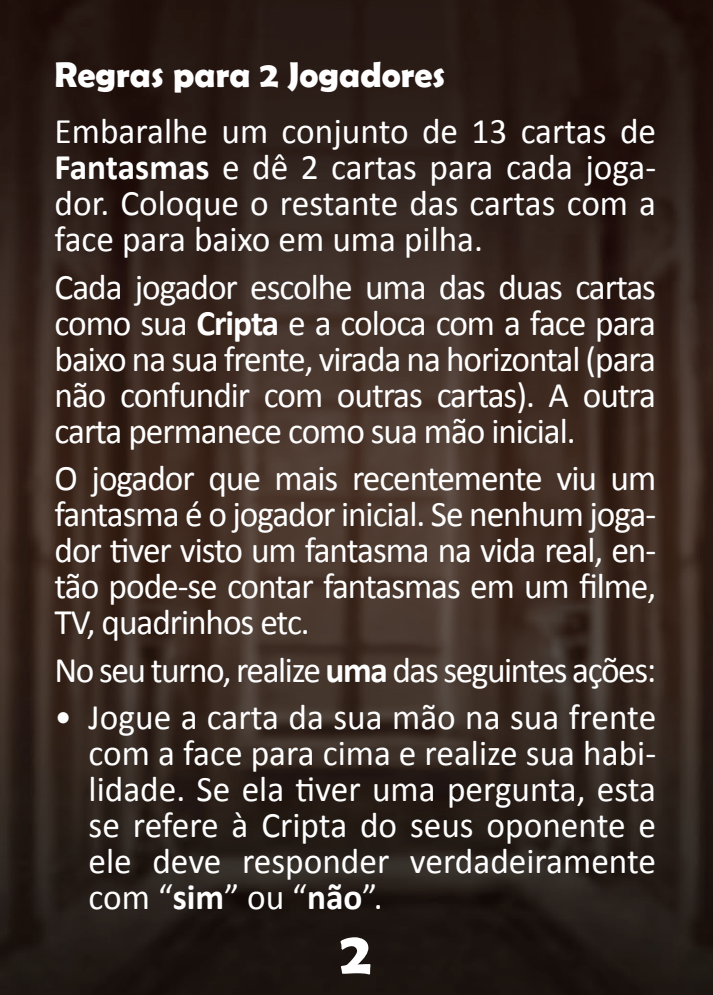
<style>
.page{position:relative;width:713px;height:995px;background:#fff}
.page>*{position:absolute;margin:0;border:0;box-sizing:border-box;transform-origin:0 0}
.t1{font:700 60px "Berlin Sans FB Demi";color:#fff}
.t2{font:36px/36px "Calibri";letter-spacing:-.03em;color:#fff;text-align:justify}
.t3{font:700 36px "Berlin Sans FB Demi";color:#fff}
.s1{font-weight:700}
</style>
<div class="page">
<img style="left:0;top:0;width:712px;height:994px">
<p class="t3" style="left:55px;top:59px;width:392px">Regras para 2 Jogadores</p>
<p class="t2" style="left:55px;top:116px;width:602px">Embaralhe um conjunto de 13 cartas de <span class="s1">Fantasmas</span> e dê 2 cartas para cada joga&shy;dor. Coloque o restante das cartas com a face para baixo em uma pilha.</p>
<p class="t2" style="left:55px;top:271px;width:602px">Cada jogador escolhe uma das duas cartas como sua <span class="s1">Cripta</span> e a coloca com a face para baixo na sua frente, virada na horizontal (para não confundir com outras cartas). A outra carta permanece como sua mão inicial.</p>
<p class="t2" style="left:55px;top:463px;width:602px">O jogador que mais recentemente viu um fantasma é o jogador inicial. Se nenhum joga&shy;dor tiver visto um fantasma na vida real, en&shy;tão pode-se contar fantasmas em um filme, TV, quadrinhos etc.</p>
<p class="t2" style="left:55px;top:654px;width:602px">No seu turno, realize <span class="s1">uma</span> das seguintes ações:</p>
<p class="t2" style="left:89px;top:701px;width:568px;text-indent:-34px">• Jogue a carta da sua mão na sua frente com a face para cima e realize sua habi&shy;lidade. Se ela tiver uma pergunta, esta se refere à Cripta do seus oponente e ele deve responder verdadeiramente com “<span class="s1">sim</span>” ou “<span class="s1">não</span>”.</p>
<h1 class="t1" style="left:339px;top:925px;width:33px">2</h1>
</div>
